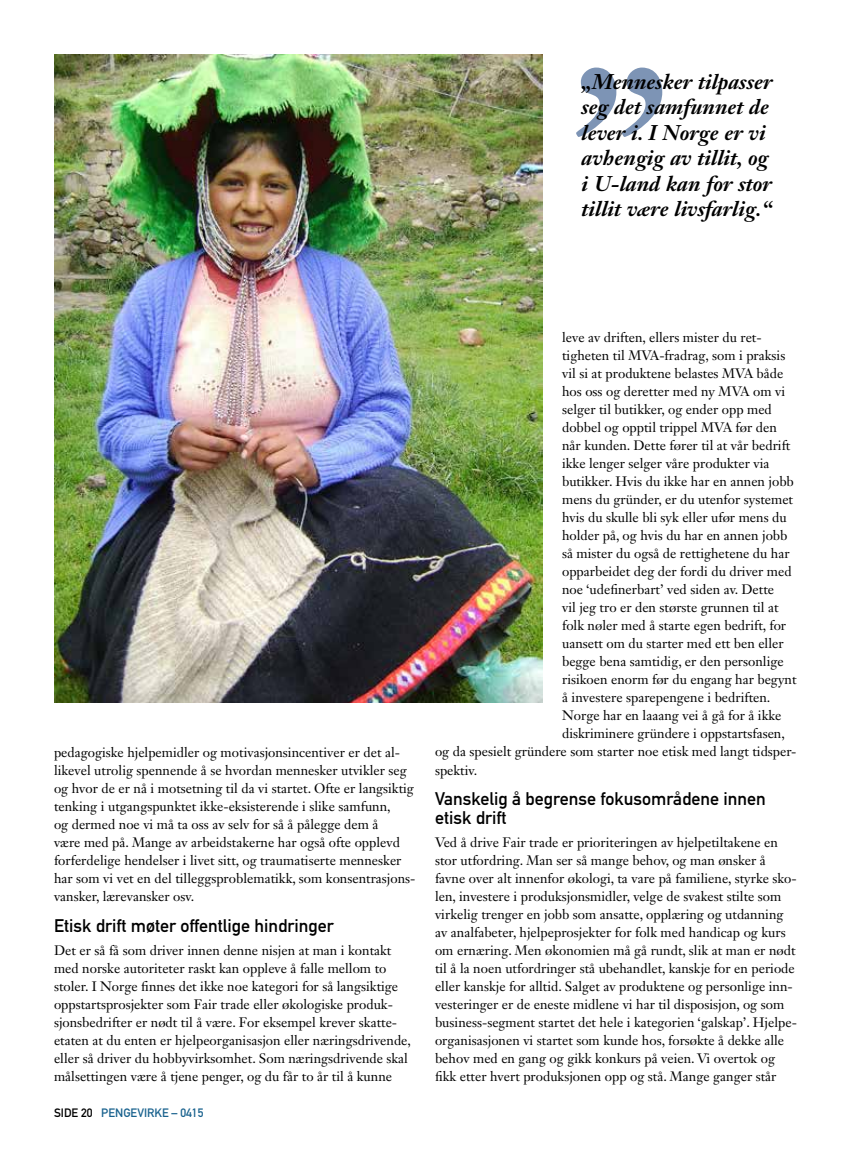
<style>
.page{position:relative;width:851px;height:1149px;background:#fff}
.page>*{position:absolute;margin:0;border:0;box-sizing:border-box;transform-origin:0 0}
.t1{font:italic 700 21px/25.5px "Janson Text LT Std";color:#000}
.t2{font:18px/19.5px "DIN Mittelschrift Std";color:#000}
.t3{font:13.5px/18px "Janson Text LT Std";color:#000}
.t4{font:12px "DIN Mittelschrift Std";color:#19628e}
.s1{color:#000}
</style>
<div class="page">
<img style="left:54px;top:54px;width:489px;height:648px">
<svg style="left:576px;top:67px;width:86px;height:70px"></svg>
<h1 class="t1" style="left:581px;top:69px;width:192px">„Mennesker tilpasser seg det samfunnet de lever i. I Norge er vi avhengig av tillit, og i U-land kan for stor tillit være livsfarlig.“</h1>
<p class="t3" style="left:54px;top:742px;width:363px">pedagogiske hjelpemidler og motivasjonsincentiver er det al&shy;likevel utrolig spennende å se hvordan mennesker utvikler seg og hvor de er nå i motsetning til da vi startet. Ofte er langsiktig tenking i utgangspunktet ikke-eksisterende i slike samfunn,<br>og dermed noe vi må ta oss av selv for så å pålegge dem å<br>være med på. Mange av arbeidstakerne har også ofte opplevd forferdelige hendelser i livet sitt, og traumatiserte mennesker har som vi vet en del tilleggsproblematikk, som konsentrasjons&shy;vansker, lærevansker osv.</p>
<h2 class="t2" style="left:54px;top:916px;width:281px">Etisk drift møter offentlige hindringer</h2>
<p class="t3" style="left:54px;top:940px;width:358px">Det er så få som driver innen denne nisjen at man i kontakt med norske autoriteter raskt kan oppleve å falle mellom to stoler. I Norge finnes det ikke noe kategori for så langsiktige oppstartsprosjekter som Fair trade eller økologiske produk&shy;sjonsbedrifter er nødt til å være. For eksempel krever skatte&shy;etaten at du enten er hjelpeorganisasjon eller næringsdrivende, eller så driver du hobbyvirksomhet. Som næringsdrivende skal målsettingen være å tjene penger, og du får to år til å kunne</p>
<p class="t4" style="left:54px;top:1105px;width:151px"><span class="s1">SIDE 20</span> PENGEVIRKE – 0415</p>
<p class="t3" style="left:562px;top:328px;width:201px">leve av driften, ellers mister du ret-</p>
<p class="t3" style="left:562px;top:346px;width:225px">tigheten til MVA-fradrag, som i praksis</p>
<p class="t3" style="left:562px;top:364px;width:223px">vil si at produktene belastes MVA både</p>
<p class="t3" style="left:562px;top:382px;width:224px">hos oss og deretter med ny MVA om vi</p>
<p class="t3" style="left:562px;top:400px;width:211px">selger til butikker, og ender opp med</p>
<p class="t3" style="left:562px;top:418px;width:216px">dobbel og opptil trippel MVA før den</p>
<p class="t3" style="left:562px;top:436px;width:230px">når kunden. Dette fører til at vår bedrift</p>
<p class="t3" style="left:562px;top:454px;width:209px">ikke lenger selger våre produkter via</p>
<p class="t3" style="left:562px;top:472px;width:233px">butikker. Hvis du ikke har en annen jobb</p>
<p class="t3" style="left:562px;top:490px;width:232px">mens du gründer, er du utenfor systemet</p>
<p class="t3" style="left:562px;top:508px;width:226px">hvis du skulle bli syk eller ufør mens du</p>
<p class="t3" style="left:562px;top:526px;width:227px">holder på, og hvis du har en annen jobb</p>
<p class="t3" style="left:562px;top:544px;width:229px">så mister du også de rettighetene du har</p>
<p class="t3" style="left:562px;top:562px;width:231px">opparbeidet deg der fordi du driver med</p>
<p class="t3" style="left:562px;top:580px;width:213px">noe ‘udefinerbart’ ved siden av. Dette</p>
<p class="t3" style="left:562px;top:598px;width:218px">vil jeg tro er den største grunnen til at</p>
<p class="t3" style="left:562px;top:616px;width:225px">folk nøler med å starte egen bedrift, for</p>
<p class="t3" style="left:562px;top:634px;width:223px">uansett om du starter med ett ben eller</p>
<p class="t3" style="left:562px;top:652px;width:223px">begge bena samtidig, er den personlige</p>
<p class="t3" style="left:562px;top:670px;width:236px">risikoen enorm før du engang har begynt</p>
<p class="t3" style="left:562px;top:688px;width:210px">å investere sparepengene i bedriften.</p>
<p class="t3" style="left:562px;top:706px;width:221px">Norge har en laaang vei å gå for å ikke</p>
<p class="t3" style="left:562px;top:724px;width:224px">diskriminere gründere i oppstartsfasen,</p>
<p class="t3" style="left:435px;top:742px;width:363px">og da spesielt gründere som starter noe etisk med langt tidsper-</p>
<p class="t3" style="left:435px;top:760px;width:44px">spektiv.</p>
<h2 class="t2" style="left:435px;top:788px;width:332px">Vanskelig å begrense fokusområdene innen etisk drift</h2>
<p class="t3" style="left:435px;top:832px;width:363px">Ved å drive Fair trade er prioriteringen av hjelpetiltakene en stor utfordring. Man ser så mange behov, og man ønsker å favne over alt innenfor økologi, ta vare på familiene, styrke sko&shy;len, investere i produksjonsmidler, velge de svakest stilte som virkelig trenger en jobb som ansatte, opplæring og utdanning av analfabeter, hjelpeprosjekter for folk med handicap og kurs om ernæring. Men økonomien må gå rundt, slik at man er nødt til å la noen utfordringer stå ubehandlet, kanskje for en periode eller kanskje for alltid. Salget av produktene og personlige inn&shy;vesteringer er de eneste midlene vi har til disposisjon, og som business-segment startet det hele i kategorien ‘galskap’. Hjelpe&shy;organisasjonen vi startet som kunde hos, forsøkte å dekke alle behov med en gang og gikk konkurs på veien. Vi overtok og fikk etter hvert produksjonen opp og stå. Mange ganger står</p>
</div>
